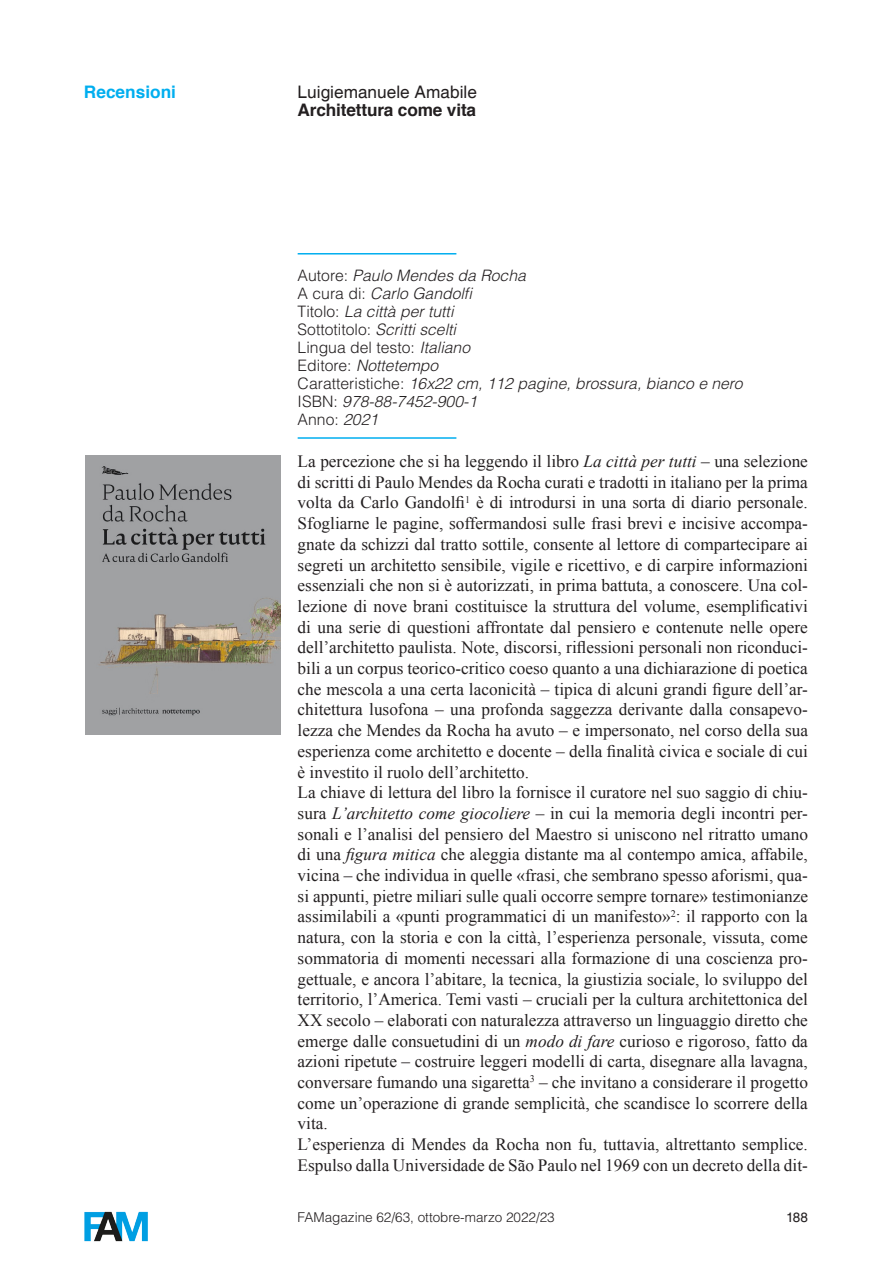
<style>
.page{position:relative;width:893px;height:1263px;background:#fff}
.page>*{position:absolute;margin:0;border:0;box-sizing:border-box;transform-origin:0 0}
.t1{font:17.25px/20.7px "Times New Roman";color:#231f20;text-align:justify}
.Autore{font:17.25px "Helvetica";color:#231f20}
.t2{font:700 17.25px "Helvetica";letter-spacing:-.01em;color:#231f20}
.t3{font:700 17.25px "Helvetica";color:#00aeef}
.t4{font:italic 300 15.75px "Helvetica LT Std";color:#231f20}
.t5{font:300 15.75px "Helvetica LT Std";color:#231f20}
.t6{font:300 13.5px "Helvetica LT Std";color:#231f20}
.t7{font:13.5px "Helvetica";color:#231f20}
.s1{font-style:normal}
.s2{font-style:italic}
</style>
<div class="page">
<hr style="left:298px;top:437px;width:158px;height:2px;background:#00aeef">
<hr style="left:298px;top:253px;width:158px;height:1px;background:#00aeef">
<img style="left:85px;top:455px;width:196px;height:280px">
<img style="left:84px;top:1211px;width:64px;height:31px">
<p class="t3" style="left:84px;top:78px;width:94px">Recensioni</p>
<p class="Autore" style="left:298px;top:82px;width:181px">Luigiemanuele Amabile</p>
<p class="t2" style="left:298px;top:96px;width:180px">Architettura come vita</p>
<p class="t4" style="left:298px;top:266px;width:230px"><span class="s1">Autore:</span> Paulo Mendes da Rocha</p>
<p class="t4" style="left:298px;top:284px;width:176px"><span class="s1">A cura di:</span> Carlo Gandolfi</p>
<p class="t4" style="left:298px;top:302px;width:157px"><span class="s1">Titolo:</span> La città per tutti</p>
<p class="t4" style="left:298px;top:320px;width:160px"><span class="s1">Sottotitolo:</span> Scritti scelti</p>
<p class="t5" style="left:298px;top:338px;width:174px">Lingua del testo: <span class="s2">Italiano</span></p>
<p class="t4" style="left:298px;top:356px;width:142px"><span class="s1">Editore:</span> Nottetempo</p>
<p class="t4" style="left:298px;top:374px;width:446px"><span class="s1">Caratteristiche:</span> 16x22 cm, 112 pagine, brossura, bianco e nero</p>
<p class="t4" style="left:298px;top:392px;width:181px"><span class="s1">ISBN:</span> 978-88-7452-900-1</p>
<p class="t5" style="left:298px;top:410px;width:82px">Anno: <span class="s2">2021</span></p>
<p class="t1" style="left:298px;top:451px;width:512px">La percezione che si ha leggendo il libro <span class="s2">La città per tutti</span> – una selezione di scritti di Paulo Mendes da Rocha curati e tradotti in italiano per la prima volta da Carlo Gandolfi<sup>1</sup> è di introdursi in una sorta di diario personale.<br>Sfogliarne le pagine, soffermandosi sulle frasi brevi e incisive accompa&shy;gnate da schizzi dal tratto sottile, consente al lettore di compartecipare ai segreti un architetto sensibile, vigile e ricettivo, e di carpire informazioni essenziali che non si è autorizzati, in prima battuta, a conoscere. Una col&shy;lezione di nove brani costituisce la struttura del volume, esemplificativi di una serie di questioni affrontate dal pensiero e contenute nelle opere dell’architetto paulista. Note, discorsi, riflessioni personali non riconduci&shy;bili a un corpus teorico-critico coeso quanto a una dichiarazione di poetica che mescola a una certa laconicità – tipica di alcuni grandi figure dell’ar&shy;chitettura lusofona – una profonda saggezza derivante dalla consapevo&shy;lezza che Mendes da Rocha ha avuto – e impersonato, nel corso della sua esperienza come architetto e docente – della finalità civica e sociale di cui è investito il ruolo dell’architetto.</p>
<p class="t1" style="left:298px;top:782px;width:512px">La chiave di lettura del libro la fornisce il curatore nel suo saggio di chiu&shy;sura <span class="s2">L’architetto come giocoliere</span> – in cui la memoria degli incontri per&shy;sonali e l’analisi del pensiero del Maestro si uniscono nel ritratto umano di una <span class="s2">figura mitica</span> che aleggia distante ma al contempo amica, affabile, vicina – che individua in quelle «frasi, che sembrano spesso aforismi, qua&shy;si appunti, pietre miliari sulle quali occorre sempre tornare» testimonianze assimilabili a «punti programmatici di un manifesto»<sup>2</sup>: il rapporto con la natura, con la storia e con la città, l’esperienza personale, vissuta, come sommatoria di momenti necessari alla formazione di una coscienza pro&shy;gettuale, e ancora l’abitare, la tecnica, la giustizia sociale, lo sviluppo del territorio, l’America. Temi vasti – cruciali per la cultura architettonica del XX secolo – elaborati con naturalezza attraverso un linguaggio diretto che emerge dalle consuetudini di un <span class="s2">modo di fare</span> curioso e rigoroso, fatto da azioni ripetute – costruire leggeri modelli di carta, disegnare alla lavagna, conversare fumando una sigaretta<sup>3</sup> – che invitano a considerare il progetto come un’operazione di grande semplicità, che scandisce lo scorrere della vita.</p>
<p class="t1" style="left:298px;top:1134px;width:512px">L’esperienza di Mendes da Rocha non fu, tuttavia, altrettanto semplice.<br>Espulso dalla Universidade de São Paulo nel 1969 con un decreto della dit-</p>
<p class="t6" style="left:298px;top:1208px;width:259px">FAMagazine 62/63, ottobre-marzo 2022/23</p>
<p class="t7" style="left:786px;top:1209px;width:23px">188</p>
</div>
